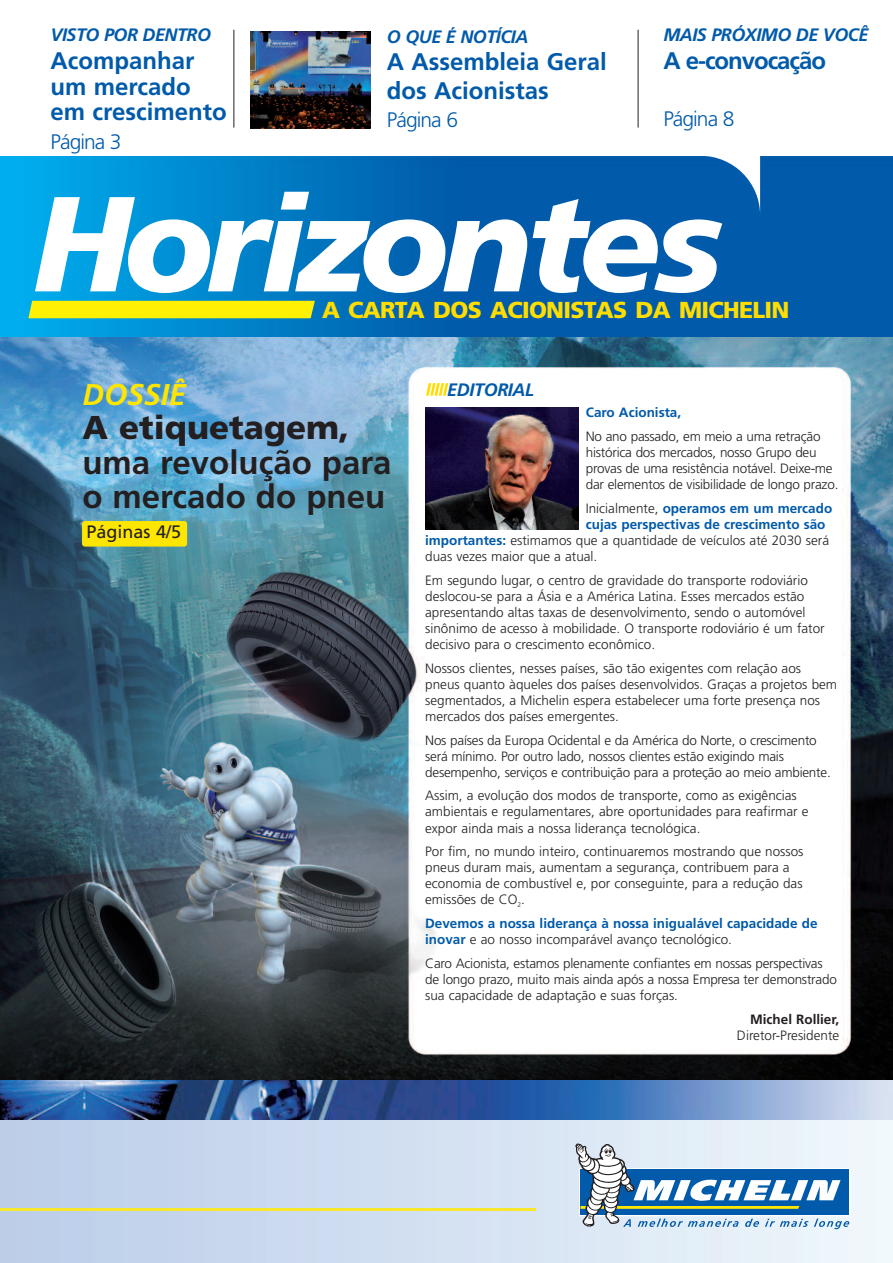
<style>
.page{position:relative;width:893px;height:1263px;background:#fff}
.page>*{position:absolute;margin:0;border:0;box-sizing:border-box;transform-origin:0 0}
.t1{font:italic 900 135px "Frutiger";letter-spacing:-.05em;color:#fff}
.t2{font:700 33px/34.5px "Frutiger";color:#231f20}
.t3{font:900 33px "Frutiger";color:#231f20}
.t4{font:italic 700 30px "Frutiger";color:#ffe601}
.t5{font:700 24px/25.5px "Frutiger";color:#015aaa}
.t6{font:700 24px "Frutiger";letter-spacing:-.045em;color:#015aaa}
.t7{font:900 23.1px "Frutiger";letter-spacing:-.03em;color:#ffdd01}
.t8{font:300 21px "Frutiger";letter-spacing:-.045em;color:#015aaa}
.t9{font:italic 700 18px "Frutiger";letter-spacing:-.03em;color:#015aaa}
.t10{font:18px "Frutiger";color:#231f20}
.t11{font:300 13.5px/16px "Frutiger";color:#231f20}
.t12{font:700 13.5px/16px "Frutiger";color:#015aaa}
.t13{font:700 13.5px "Frutiger";color:#231f20}
.s1{font-weight:300;color:#231f20}
.s2{font-weight:700;color:#015aaa}
</style>
<div class="page">
<img style="left:0;top:337px;width:893px;height:743px">
<div style="left:0;top:1080px;width:893px;height:183px;background:linear-gradient(to right,#bacce8,#f0f8fc)"></div>
<hr style="left:0;top:1208px;width:536px;height:3px;background:#f8e82d">
<img style="left:0;top:1080px;width:893px;height:39px">
<svg style="left:575px;top:1143px;width:276px;height:86px"></svg>
<div style="left:421px;top:378px;width:132px;height:21px;background:#fff"></div>
<svg style="left:426px;top:383px;width:22px;height:13px"></svg>
<img style="left:425px;top:407px;width:153px;height:122px">
<hr style="left:234px;top:30px;width:1px;height:98px;background:#231f20">
<hr style="left:638px;top:30px;width:1px;height:98px;background:#231f20">
<img style="left:251px;top:31px;width:120px;height:98px">
<div style="left:82px;top:521px;width:105px;height:26px;background:#ffe601;border-radius:3px"></div>
<div style="left:0;top:156px;width:893px;height:181px;background:#00aeef"></div>
<img style="left:28px;top:156px;width:865px;height:181px">
<svg style="left:701px;top:156px;width:59px;height:59px;background:#377dbc"></svg>
<div style="left:28px;top:301px;width:287px;height:17px;background:#fff101"></div>
<h3 class="t9" style="left:51px;top:28px;width:162px">VISTO POR DENTRO</h3>
<h3 class="t9" style="left:387px;top:29px;width:143px">O QUE É NOTÍCIA</h3>
<h3 class="t9" style="left:663px;top:28px;width:206px">MAIS PRÓXIMO DE VOCÊ</h3>
<h3 class="t5" style="left:51px;top:50px;width:178px">Acompanhar um mercado em crescimento</h3>
<h3 class="t8" style="left:51px;top:133px;width:73px">Página 3</h3>
<h3 class="t5" style="left:387px;top:50px;width:222px;line-height:28.5px">A Assembleia Geral dos Acionistas</h3>
<h3 class="t8" style="left:387px;top:112px;width:73px">Página 6</h3>
<h3 class="t6" style="left:663px;top:51px;width:164px">A e-convocação</h3>
<h3 class="t8" style="left:663px;top:110px;width:73px">Página 8</h3>
<h1 class="t1" style="left:33px;top:190px;width:691px">Horizontes</h1>
<h3 class="t7" style="left:322px;top:301px;width:469px">A CARTA DOS ACIONISTAS DA MICHELIN</h3>
<h3 class="t4" style="left:82px;top:382px;width:105px">DOSSIÊ</h3>
<h2 class="t3" style="left:82px;top:414px;width:268px">A etiquetagem,</h2>
<h2 class="t2" style="left:82px;top:447px;width:311px">uma revolução para o mercado do pneu</h2>
<h3 class="t10" style="left:87px;top:524px;width:96px">Páginas 4/5</h3>
<h3 class="t9" style="left:447px;top:382px;width:89px">EDITORIAL</h3>
<p class="t12" style="left:586px;top:406px;width:97px">Caro Acionista,</p>
<p class="t11" style="left:586px;top:429px;width:254px">No ano passado, em meio a uma retração histórica dos mercados, nosso Grupo deu provas de uma resistência notável. Deixe-me dar elementos de visibilidade de longo prazo.</p>
<p class="t12" style="left:586px;top:501px;width:248px"><span class="s1">Inicialmente,</span> operamos em um mercado</p>
<p class="t12" style="left:586px;top:517px;width:241px">cujas perspectivas de crescimento são</p>
<p class="t11" style="left:425px;top:533px;width:405px"><span class="s2">importantes:</span> estimamos que a quantidade de veículos até 2030 será</p>
<p class="t11" style="left:425px;top:549px;width:174px">duas vezes maior que a atual.</p>
<p class="t11" style="left:425px;top:573px;width:401px">Em segundo lugar, o centro de gravidade do transporte rodoviário deslocou-se para a Ásia e a América Latina. Esses mercados estão apresentando altas taxas de desenvolvimento, sendo o automóvel sinônimo de acesso à mobilidade. O transporte rodoviário é um fator decisivo para o crescimento econômico.</p>
<p class="t11" style="left:425px;top:661px;width:413px">Nossos clientes, nesses países, são tão exigentes com relação aos pneus quanto àqueles dos países desenvolvidos. Graças a projetos bem segmentados, a Michelin espera estabelecer uma forte presença nos mercados dos países emergentes.</p>
<p class="t11" style="left:425px;top:733px;width:407px">Nos países da Europa Ocidental e da América do Norte, o crescimento será mínimo. Por outro lado, nossos clientes estão exigindo mais desempenho, serviços e contribuição para a proteção ao meio ambiente.</p>
<p class="t11" style="left:425px;top:789px;width:385px">Assim, a evolução dos modos de transporte, como as exigências ambientais e regulamentares, abre oportunidades para reafirmar e expor ainda mais a nossa liderança tecnológica.</p>
<p class="t11" style="left:425px;top:844px;width:380px">Por fim, no mundo inteiro, continuaremos mostrando que nossos pneus duram mais, aumentam a segurança, contribuem para a economia de combustível e, por conseguinte, para a redução das emissões de CO<sub>2</sub>.</p>
<p class="t12" style="left:425px;top:916px;width:394px">Devemos a nossa liderança à nossa inigualável capacidade de inovar <span class="s1">e ao nosso incomparável avanço tecnológico.</span></p>
<p class="t11" style="left:425px;top:956px;width:413px">Caro Acionista, estamos plenamente confiantes em nossas perspectivas de longo prazo, muito mais ainda após a nossa Empresa ter demonstrado sua capacidade de adaptação e suas forças.</p>
<p class="t13" style="left:750px;top:1013px;width:91px">Michel Rollier,</p>
<p class="t11" style="left:737px;top:1028px;width:104px">Diretor-Presidente</p>
</div>
